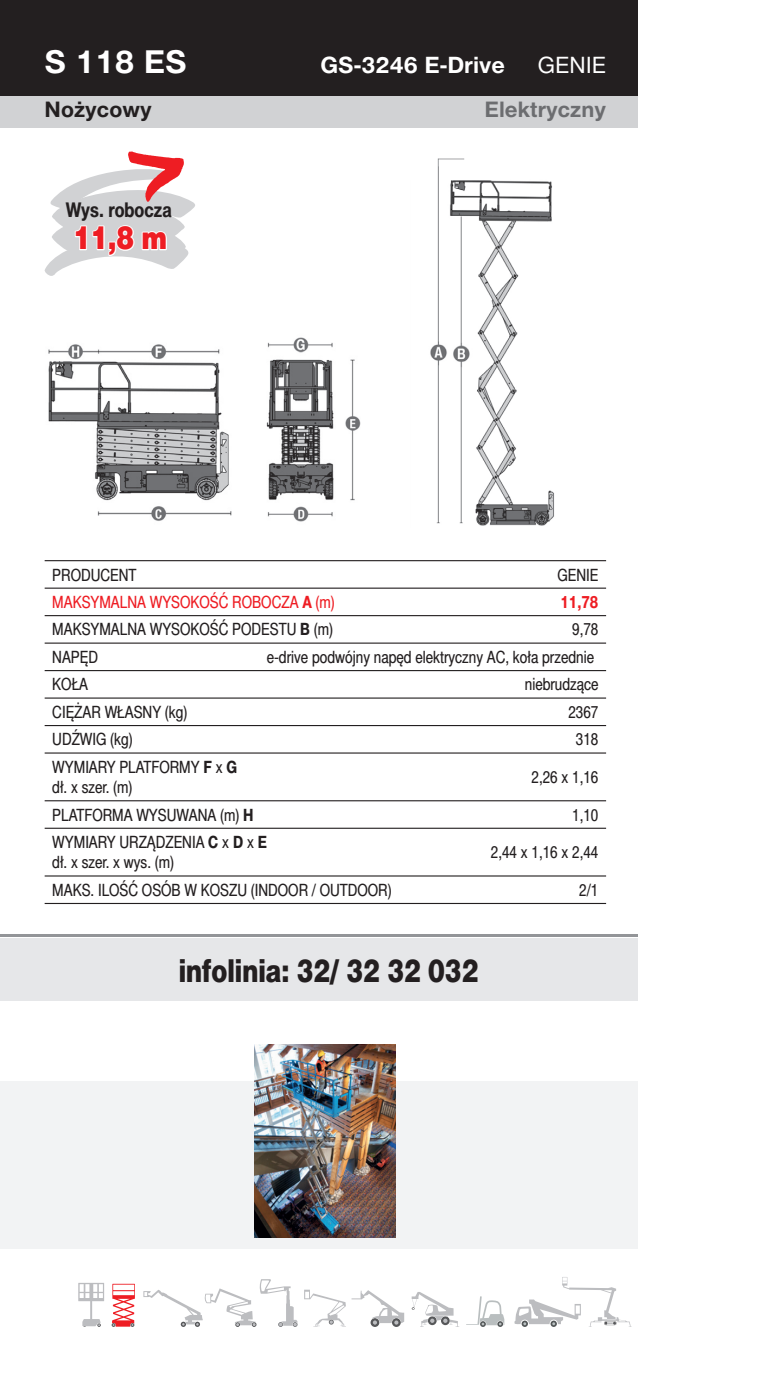
<style>
.page{position:relative;width:772px;height:1378px;background:#fff}
.page>*{position:absolute;margin:0;border:0;box-sizing:border-box;transform-origin:0 0}
.t1{font:31.5px "Switzer Cnd EFN Heavy";color:#231f20}
.t2{font:700 31.5px "Switzer EFN";color:#fff}
.t3{font:31.5px "Switzer Cnd EFN Black";color:#ee1d23}
.t4{font:700 22.5px "Switzer EFN";color:#fff}
.t5{font:22.5px "Switzer EFN";color:#fff}
.t6{font:700 21.38px "Switzer EFN";color:#6c6d70}
.t7{font:700 21.38px "Switzer EFN";color:#231f20}
.t8{font:700 20.25px "Switzer Cnd EFN";color:#231f20}
.t9{font:16.88px/20.2px "Switzer Cnd EFN";color:#231f20}
.t10{font:16.88px "Switzer Cnd EFN";color:#ee1d23}
.t11{font:700 16.88px "Switzer Cnd EFN";color:#ee1d23}
.s1{color:#fff}
.s2{font-weight:700}
</style>
<div class="page">
<div style="left:0;top:938px;width:638px;height:63px;background:#e6e7e9"></div>
<hr style="left:0;top:934px;width:638px;height:2px;background:#939598">
<div style="left:0;top:0;width:638px;height:96px;background:#231f20"></div>
<div style="left:0;top:96px;width:638px;height:32px;background:#d1d2d4"></div>
<svg style="left:44px;top:151px;width:151px;height:125px"></svg>
<div style="left:0;top:1081px;width:638px;height:167px;background:#f2f3f4"></div>
<svg style="left:412px;top:1292px;width:47px;height:35px"></svg>
<svg style="left:143px;top:1279px;width:154px;height:48px"></svg>
<svg style="left:112px;top:1283px;width:23px;height:44px"></svg>
<svg style="left:78px;top:1283px;width:26px;height:44px"></svg>
<svg style="left:466px;top:1296px;width:38px;height:31px"></svg>
<svg style="left:304px;top:1289px;width:100px;height:38px"></svg>
<svg style="left:514px;top:1277px;width:117px;height:50px"></svg>
<img style="left:48px;top:337px;width:313px;height:185px">
<img style="left:430px;top:158px;width:124px;height:368px">
<hr style="left:45px;top:560px;width:561px;height:1px;background:#231f20">
<hr style="left:45px;top:587px;width:561px;height:2px;background:#231f20">
<hr style="left:45px;top:615px;width:561px;height:1px;background:#231f20">
<hr style="left:45px;top:642px;width:561px;height:2px;background:#231f20">
<hr style="left:45px;top:670px;width:561px;height:1px;background:#231f20">
<hr style="left:45px;top:697px;width:561px;height:1px;background:#231f20">
<hr style="left:45px;top:725px;width:561px;height:1px;background:#231f20">
<hr style="left:45px;top:752px;width:561px;height:1px;background:#231f20">
<hr style="left:45px;top:800px;width:561px;height:1px;background:#231f20">
<hr style="left:45px;top:827px;width:561px;height:2px;background:#231f20">
<hr style="left:45px;top:875px;width:561px;height:1px;background:#231f20">
<hr style="left:45px;top:903px;width:561px;height:1px;background:#231f20">
<img style="left:254px;top:1044px;width:141px;height:193px">
<h1 class="t2" style="left:45px;top:51px;width:144px">S 118 ES</h1>
<h2 class="t4" style="left:320px;top:57px;width:186px">GS-3246 E-Drive</h2>
<h2 class="t5" style="left:538px;top:57px;width:70px">GENIE</h2>
<p class="t6" style="left:484px;top:102px;width:123px">Elektryczny</p>
<p class="t7" style="left:45px;top:102px;width:109px">Nożycowy</p>
<p class="t8" style="left:66px;top:202px;width:107px">Wys. robocza</p>
<h1 class="t3" style="left:73px;top:226px;width:95px"><span class="s1">1</span>1,8 m</h1>
<p class="t9" style="left:52px;top:566px;width:86px">PRODUCENT</p>
<p class="t9" style="left:557px;top:566px;width:42px">GENIE</p>
<p class="t10" style="left:52px;top:596px;width:284px">MAKSYMALNA WYSOKOŚĆ ROBOCZA <span class="s2">A</span> (m)</p>
<p class="t11" style="left:560px;top:596px;width:39px">11,78</p>
<p class="t9" style="left:52px;top:621px;width:282px">MAKSYMALNA WYSOKOŚĆ PODESTU <span class="s2">B</span> (m)</p>
<p class="t9" style="left:572px;top:621px;width:28px">9,78</p>
<p class="t9" style="left:52px;top:648px;width:47px">NAPĘD</p>
<p class="t9" style="left:267px;top:648px;width:329px">e-drive podwójny napęd elektryczny AC, koła przednie</p>
<p class="t9" style="left:52px;top:676px;width:37px">KOŁA</p>
<p class="t9" style="left:525px;top:676px;width:75px">niebrudzące</p>
<p class="t9" style="left:52px;top:703px;width:137px">CIĘŻAR WŁASNY (kg)</p>
<p class="t9" style="left:568px;top:703px;width:32px">2367</p>
<p class="t9" style="left:52px;top:731px;width:82px">UDŹWIG (kg)</p>
<p class="t9" style="left:576px;top:731px;width:24px">318</p>
<p class="t9" style="left:52px;top:758px;width:186px">WYMIARY PLATFORMY <span class="s2">F</span> x <span class="s2">G </span>dł. x szer. (m)</p>
<p class="t9" style="left:531px;top:768px;width:68px">2,26 x 1,16</p>
<p class="t9" style="left:52px;top:806px;width:203px">PLATFORMA WYSUWANA (m) <span class="s2">H</span></p>
<p class="t9" style="left:572px;top:806px;width:28px">1,10</p>
<p class="t9" style="left:52px;top:833px;width:216px">WYMIARY URZĄDZENIA <span class="s2">C</span> x <span class="s2">D</span> x <span class="s2">E </span>dł. x szer. x wys. (m)</p>
<p class="t9" style="left:491px;top:844px;width:109px">2,44 x 1,16 x 2,44</p>
<p class="t9" style="left:52px;top:881px;width:341px">MAKS. ILOŚĆ OSÓB W KOSZU (INDOOR / OUTDOOR)</p>
<p class="t9" style="left:579px;top:881px;width:21px">2/1</p>
<h1 class="t1" style="left:179px;top:959px;width:301px">infolinia: 32/ 32 32 032</h1>
</div>
